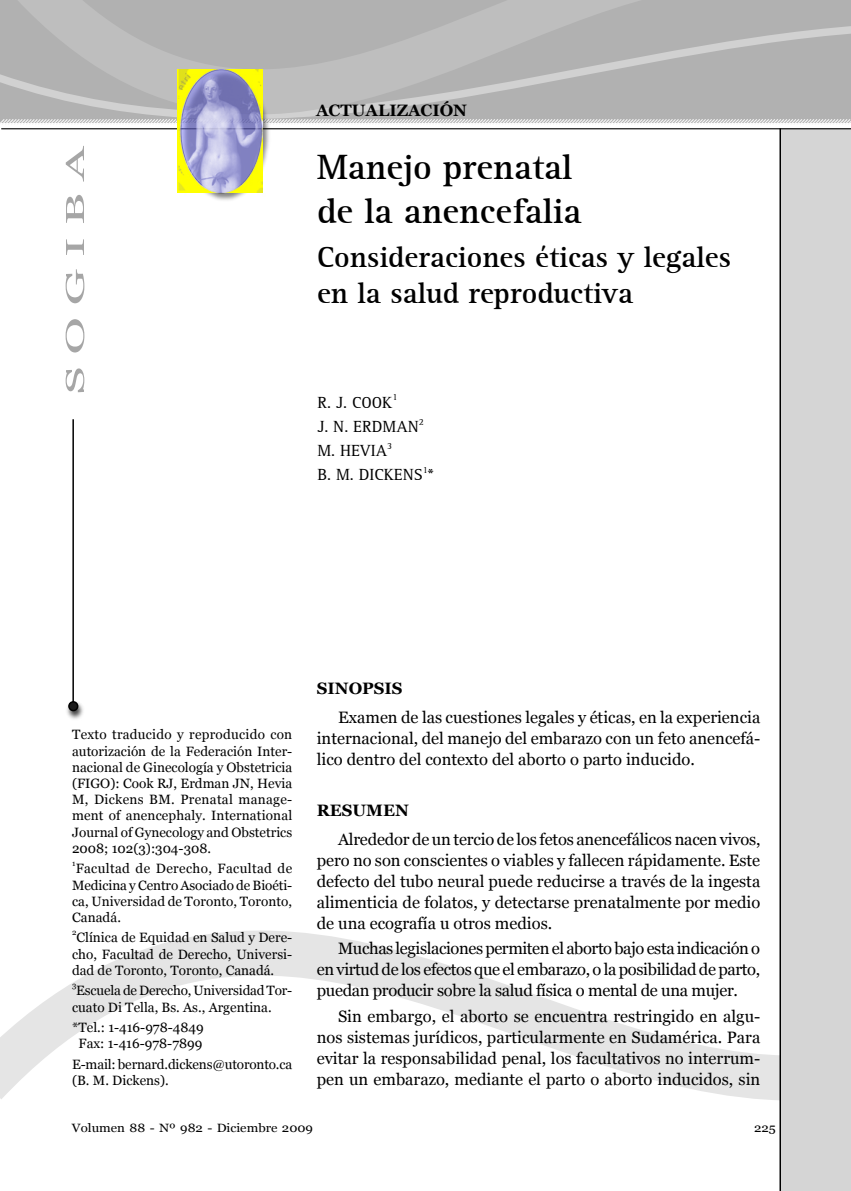
<style>
.page{position:relative;width:851px;height:1191px;background:#fff}
.page>*{position:absolute;margin:0;border:0;box-sizing:border-box;transform-origin:0 0}
.Titulo_ppal{font:700 36px "AT Rotis Serif";color:#000}
.Titulo_ppal-2{font:700 30px/36px "AT Rotis Serif";color:#000}
.TAB1{font:25.95px "Georgia";color:#a6a6a6;scale:1.93 1}
.TEXTO{font:16.5px/21px "Georgia";color:#000;text-align:justify}
.AUTORES{font:16.5px "AT Rotis Serif";color:#000}
.subtitulo{font:700 16.5px "Georgia";color:#000}
.PIE{font:13.5px/16.2px "Georgia";color:#000;text-align:justify}
.t1{font:12px "Georgia";color:#000;scale:1.1 1}
.AUTORES-2{font:9.6px "AT Rotis Serif";color:#000}
.PIE-2{font:7.8px "Georgia";color:#000}
</style>
<div class="page">
<svg style="left:0;top:930px;width:779px;height:170px"></svg>
<hr style="left:779px;top:128px;width:1px;height:1063px;background:#000">
<hr style="left:72px;top:419px;width:2px;height:285px;background:#000">
<div style="left:65px;top:700px;width:21px;height:21px;background:#000;opacity:.75"></div>
<div style="left:69px;top:702px;width:9px;height:8px;background:#1b1b1b;border-radius:50%"></div>
<div style="left:68px;top:701px;width:10px;height:10px;border:2px solid #000;border-radius:50%"></div>
<div style="left:780px;top:129px;width:70px;height:1062px;background:#d5d5d5"></div>
<svg style="left:788px;top:21px;width:62px;height:109px;background:#b7b7b7"></svg>
<svg style="left:0;top:0;width:788px;height:258px"></svg>
<hr style="left:1px;top:128px;width:849px;height:1px;background:#000">
<div style="left:179px;top:68px;width:93px;height:134px;background:#000;opacity:.49"></div>
<img style="left:177px;top:70px;width:86px;height:122px">
<p class="TAB1" style="left:60px;top:394px;width:131px;rotate:-90deg">S O G I B A</p>
<p class="subtitulo" style="left:316px;top:101px;width:152px">ACTUALIZACIÓN</p>
<p class="Titulo_ppal" style="left:317px;top:146px;width:256px">Manejo prenatal</p>
<p class="Titulo_ppal" style="left:317px;top:189px;width:266px">de la anencefalia</p>
<p class="Titulo_ppal-2" style="left:317px;top:240px;width:415px">Consideraciones éticas y legales en la salud reproductiva</p>
<p class="AUTORES" style="left:317px;top:393px;width:76px">R. J. COOK</p>
<p class="AUTORES-2" style="left:392px;top:391px;width:6px">1</p>
<p class="AUTORES" style="left:317px;top:417px;width:108px">J. N. ERDMAN<sup>2</sup></p>
<p class="AUTORES" style="left:317px;top:441px;width:76px">M. HEVIA<sup>3</sup></p>
<p class="AUTORES" style="left:317px;top:465px;width:118px">B. M. DICKENS<sup>1</sup>*</p>
<p class="PIE" style="left:72px;top:726px;width:222px">Texto traducido y reproducido con autorización de la Federación Inter&shy;nacional de Ginecología y Obstetricia (FIGO): Cook RJ, Erdman JN, Hevia M, Dickens BM. Prenatal manage&shy;ment of anencephaly. International Journal of Gynecology and Obstetrics 2008; 102(3):304-308.</p>
<p class="PIE-2" style="left:72px;top:858px;width:5px">1</p>
<p class="PIE" style="left:72px;top:860px;width:222px">Facultad de Derecho, Facultad de Medicina y Centro Asociado de Bioéti&shy;ca, Universidad de Toronto, Toronto, Canadá.</p>
<p class="PIE-2" style="left:72px;top:927px;width:6px">2</p>
<p class="PIE" style="left:72px;top:929px;width:222px;text-indent:4px">Clínica de Equidad en Salud y Dere&shy;cho, Facultad de Derecho, Universi&shy;dad de Toronto, Toronto, Canadá.</p>
<p class="PIE-2" style="left:72px;top:980px;width:6px">3</p>
<p class="PIE" style="left:72px;top:982px;width:222px;text-indent:4px">Escuela de Derecho, Universidad Tor&shy;cuato Di Tella, Bs. As., Argentina.</p>
<p class="PIE" style="left:72px;top:1019px;width:133px">*Tel.: 1-416-978-4849</p>
<p class="PIE" style="left:79px;top:1035px;width:125px">Fax: 1-416-978-7899</p>
<p class="PIE" style="left:72px;top:1055px;width:222px">E-mail: bernard.dickens@utoronto.ca (B. M. Dickens).</p>
<p class="subtitulo" style="left:317px;top:678px;width:87px">SINOPSIS</p>
<p class="TEXTO" style="left:317px;top:707px;width:445px;text-indent:21px">Examen de las cuestiones legales y éticas, en la experiencia internacional, del manejo del embarazo con un feto anencefá&shy;lico dentro del contexto del aborto o parto inducido.</p>
<p class="subtitulo" style="left:317px;top:800px;width:94px">RESUMEN</p>
<p class="TEXTO" style="left:317px;top:829px;width:445px;text-indent:21px">Alrededor de un tercio de los fetos anencefálicos nacen vivos, pero no son conscientes o viables y fallecen rápidamente. Este defecto del tubo neural puede reducirse a través de la ingesta alimenticia de folatos, y detectarse prenatalmente por medio de una ecografía u otros medios.</p>
<p class="TEXTO" style="left:317px;top:938px;width:445px;text-indent:21px">Muchas legislaciones permiten el aborto bajo esta indicación o en virtud de los efectos que el embarazo, o la posibilidad de parto, puedan producir sobre la salud física o mental de una mujer.</p>
<p class="TEXTO" style="left:317px;top:1005px;width:445px;text-indent:21px">Sin embargo, el aborto se encuentra restringido en algu&shy;nos sistemas jurídicos, particularmente en Sudamérica. Para evitar la responsabilidad penal, los facultativos no interrum&shy;pen un embarazo, mediante el parto o aborto inducidos, sin</p>
<p class="t1" style="left:72px;top:1120px;width:220px">Volumen 88 - Nº 982 - Diciembre 2009</p>
<p class="t1" style="left:754px;top:1120px;width:21px">225</p>
</div>
